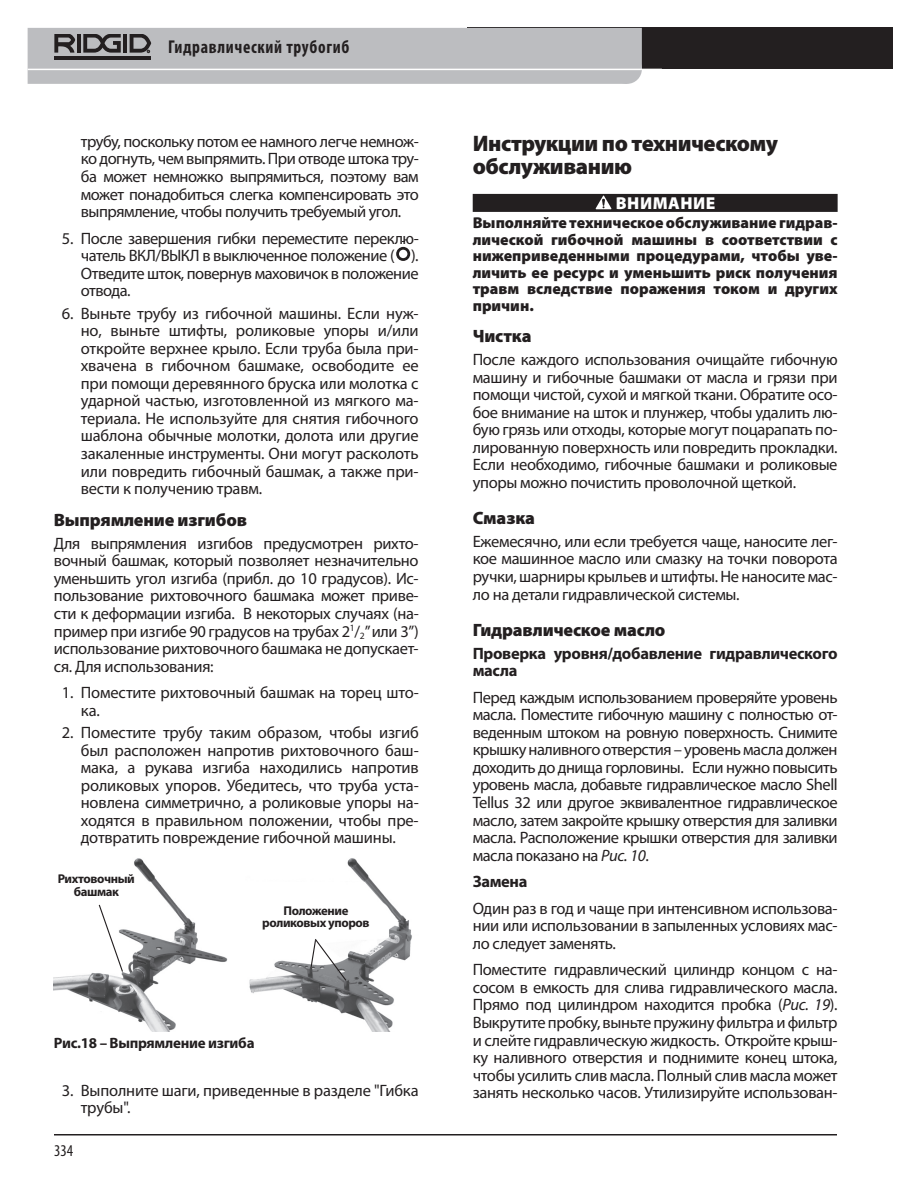
<style>
.page{position:relative;width:918px;height:1188px;background:#fff}
.page>*{position:absolute;margin:0;border:0;box-sizing:border-box;transform-origin:0 0}
.t1{font:900 22.5px/22.5px "Myriad Pro";letter-spacing:-.02em;color:#231f20}
.t2{font:700 condensed 18.6px "Myriad Pro";letter-spacing:.04em;color:#231f20;scale:.94 1}
.t3{font:900 17.85px "Myriad Pro";letter-spacing:-.01em;color:#231f20}
.t4{font:900 17.4px "Myriad Pro";color:#fff}
.t5{font:16.5px/17.5px "Myriad Pro";letter-spacing:-.02em;color:#231f20;text-align:justify}
.t6{font:700 16.5px/17.5px "Myriad Pro";letter-spacing:-.02em;color:#231f20}
.t7{font:condensed 16.5px "Myriad Pro";color:#231f20}
.t8{font:900 15.75px/16.5px "Myriad Pro";color:#231f20;text-align:justify}
.t9{font:700 15px "Myriad Pro";letter-spacing:-.02em;color:#231f20}
.t10{font:700 12.75px/12.8px "Myriad Pro";letter-spacing:-.03em;color:#231f20;text-align:center}
.s1{font-style:italic}
</style>
<div class="page">
<div style="left:467px;top:28px;width:425px;height:41px;background:#231f20"></div>
<svg style="left:28px;top:28px;width:614px;height:56px;background:#b7b8bb"></svg>
<hr style="left:54px;top:1134px;width:783px;height:2px;background:#231f20">
<div style="left:473px;top:194px;width:365px;height:18px;background:#231f20"></div>
<svg style="left:596px;top:196px;width:16px;height:13px"></svg>
<svg style="left:396px;top:241px;width:14px;height:20px"></svg>
<img style="left:54px;top:858px;width:173px;height:174px">
<svg style="left:98px;top:904px;width:26px;height:69px"></svg>
<img style="left:249px;top:858px;width:163px;height:174px">
<svg style="left:310px;top:938px;width:38px;height:44px"></svg>
<p class="t2" style="left:168px;top:35px;width:194px">Гидравлический трубогиб</p>
<p class="t5" style="left:81px;top:132px;width:339px">трубу, поскольку потом ее намного легче немнож&shy;ко догнуть, чем выпрямить. При отводе штока тру&shy;ба может немножко выпрямиться, поэтому вам может понадобиться слегка компенсировать это выпрямление, чтобы получить требуемый угол.</p>
<p class="t5" style="left:81px;top:229px;width:339px;text-indent:-19px">5. После завершения гибки переместите переклю&shy;чатель ВКЛ/ВЫКЛ в выключенное положение ( ).<br>Отведите шток, повернув маховичок в положение отвода.</p>
<p class="t5" style="left:81px;top:304px;width:339px;text-indent:-19px">6. Выньте трубу из гибочной машины. Если нуж&shy;но, выньте штифты, роликовые упоры и/или откройте верхнее крыло. Если труба была при&shy;хвачена в гибочном башмаке, освободите ее при помощи деревянного бруска или молотка с ударной частью, изготовленной из мягкого ма&shy;териала. Не используйте для снятия гибочного шаблона обычные молотки, долота или другие закаленные инструменты. Они могут расколоть или повредить гибочный башмак, а также при&shy;вести к получению травм.</p>
<p class="t3" style="left:54px;top:510px;width:195px">Выпрямление изгибов</p>
<p class="t5" style="left:54px;top:534px;width:366px">Для выпрямления изгибов предусмотрен рихто&shy;вочный башмак, который позволяет незначительно уменьшить угол изгиба (прибл. до 10 градусов). Ис&shy;пользование рихтовочного башмака может приве&shy;сти к деформации изгиба. В некоторых случаях (на&shy;пример при изгибе 90 градусов на трубах 2<sup>1</sup>/<sub>2</sub>” или 3”) использование рихтовочного башмака не допускает&shy;ся. Для использования:</p>
<p class="t5" style="left:81px;top:684px;width:339px;text-indent:-19px">1. Поместите рихтовочный башмак на торец што&shy;ка.</p>
<p class="t5" style="left:81px;top:724px;width:339px;text-indent:-19px">2. Поместите трубу таким образом, чтобы изгиб был расположен напротив рихтовочного баш&shy;мака, а рукава изгиба находились напротив роликовых упоров. Убедитесь, что труба уста&shy;новлена симметрично, а роликовые упоры на&shy;ходятся в правильном положении, чтобы пре&shy;дотвратить повреждение гибочной машины.</p>
<p class="t10" style="left:58px;top:872px;width:79px">Рихтовочный башмак</p>
<p class="t10" style="left:262px;top:904px;width:109px">Положение роликовых упоров</p>
<p class="t9" style="left:54px;top:1033px;width:202px">Рис.18 – Выпрямление изгиба</p>
<p class="t5" style="left:81px;top:1081px;width:339px;text-indent:-19px">3. Выполните шаги, приведенные в разделе "Гибка трубы".</p>
<p class="t7" style="left:54px;top:1141px;width:21px">334</p>
<h1 class="t1" style="left:473px;top:133px;width:307px">Инструкции по техническому обслуживанию</h1>
<p class="t4" style="left:616px;top:193px;width:14px">внимание</p>
<p class="t8" style="left:473px;top:215px;width:366px">Выполняйте техническое обслуживание гидрав&shy;лической гибочной машины в соответствии с нижеприведенными процедурами, чтобы уве&shy;личить ее ресурс и уменьшить риск получения травм вследствие поражения током и других причин.</p>
<p class="t3" style="left:473px;top:326px;width:60px">Чистка</p>
<p class="t5" style="left:473px;top:351px;width:366px">После каждого использования очищайте гибочную машину и гибочные башмаки от масла и грязи при помощи чистой, сухой и мягкой ткани. Обратите осо&shy;бое внимание на шток и плунжер, чтобы удалить лю&shy;бую грязь или отходы, которые могут поцарапать по&shy;лированную поверхность или повредить прокладки.<br>Если необходимо, гибочные башмаки и роликовые упоры можно почистить проволочной щеткой.</p>
<p class="t3" style="left:473px;top:508px;width:64px">Смазка</p>
<p class="t5" style="left:473px;top:532px;width:366px">Ежемесячно, или если требуется чаще, наносите лег&shy;кое машинное масло или смазку на точки поворота ручки, шарниры крыльев и штифты. Не наносите мас&shy;ло на детали гидравлической системы.</p>
<p class="t3" style="left:473px;top:619px;width:194px">Гидравлическое масло</p>
<p class="t6" style="left:473px;top:644px;width:366px">Проверка уровня/добавление гидравлического масла</p>
<p class="t5" style="left:473px;top:688px;width:366px">Перед каждым использованием проверяйте уровень масла. Поместите гибочную машину с полностью от&shy;веденным штоком на ровную поверхность. Снимите крышку наливного отверстия – уровень масла должен доходить до днища горловины. Если нужно повысить уровень масла, добавьте гидравлическое масло Shell Tellus 32 или другое эквивалентное гидравлическое масло, затем закройте крышку отверстия для заливки масла. Расположение крышки отверстия для заливки масла показано на <span class="s1">Рис. 10</span>.</p>
<p class="t6" style="left:473px;top:872px;width:56px">Замена</p>
<p class="t5" style="left:473px;top:899px;width:366px">Один раз в год и чаще при интенсивном использова&shy;нии или использовании в запыленных условиях мас&shy;ло следует заменять.</p>
<p class="t5" style="left:473px;top:961px;width:366px">Поместите гидравлический цилиндр концом с на&shy;сосом в емкость для слива гидравлического масла.<br>Прямо под цилиндром находится пробка (<span class="s1">Рис. 19</span>).<br>Выкрутите пробку, выньте пружину фильтра и фильтр и слейте гидравлическую жидкость. Откройте крыш&shy;ку наливного отверстия и поднимите конец штока, чтобы усилить слив масла. Полный слив масла может занять несколько часов. Утилизируйте использован-</p>
</div>
